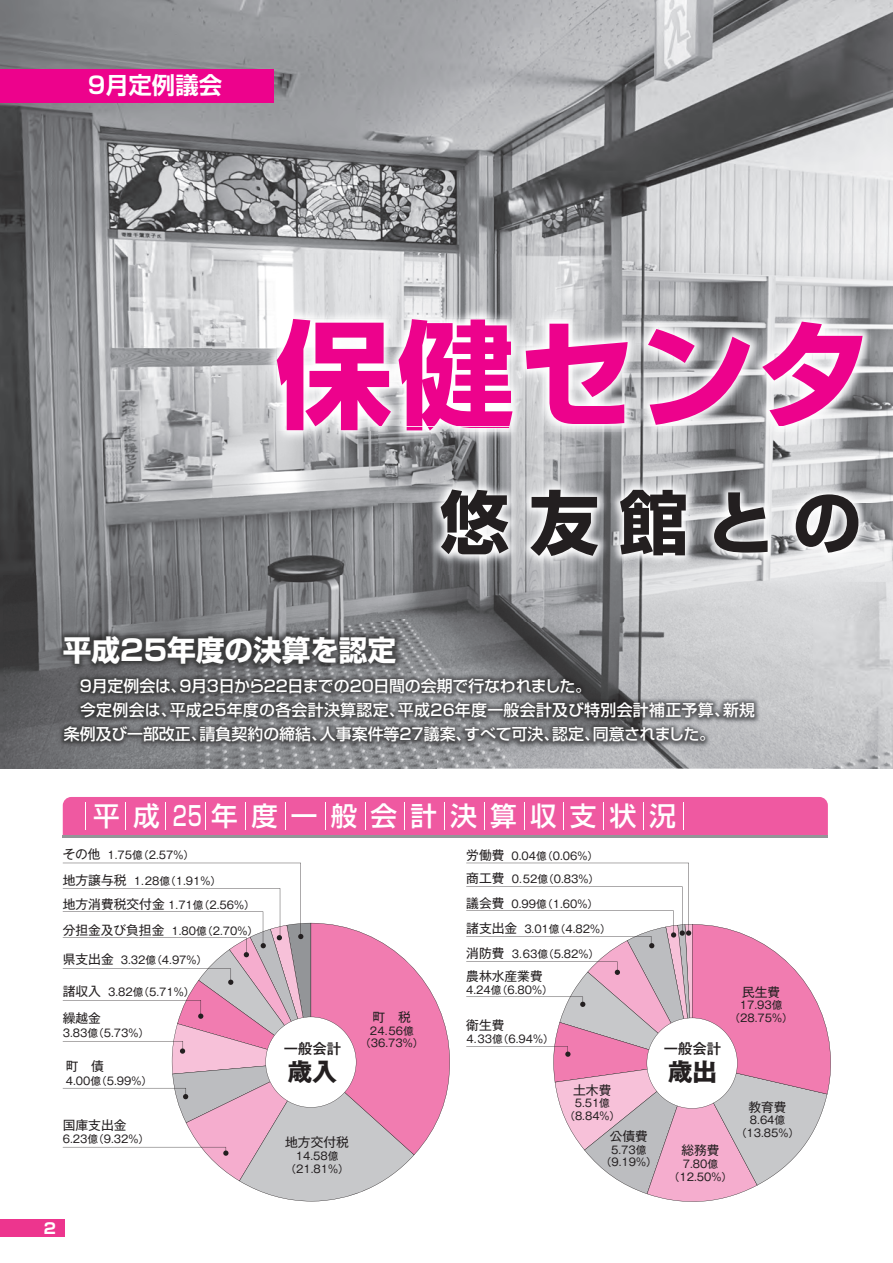
<style>
.page{position:relative;width:893px;height:1263px;background:#fff}
.page>*{position:absolute;margin:0;border:0;box-sizing:border-box;transform-origin:0 0}
.t1{font:116.85px "Shin Go Pro Bold 90 pv RKSJ H";letter-spacing:.03em;color:#ed028c}
.t2{font:69px "Shin Go Pro Bold 90 pv RKSJ H";letter-spacing:.275em;color:#231f20}
.t3{font:28.65px "Shin Go Pro Bold 90 pv RKSJ H";color:#fff}
.t4{font:26.55px "Shin Go Pro Medium 90 pv RKSJ H";letter-spacing:.5em;color:#fff}
.t5{font:24.45px "Gothic MB101 Pro Bold 90 pv RKSJ H";color:#231f20}
.t6{font:23.4px "Shin Go Pro De Bold 90 pv RKSJ H";color:#fff}
.t7{font:15.9px/24.5px "Shin Go Pro Medium 90 pv RKSJ H";color:#fff}
.t8{font:14.85px "Shin Go Pro Bold 90 pv RKSJ H";color:#fff}
.t9{font:14.4px "Gothic MB101 Pro Medium 90 pv RKSJ H";color:#231f20}
.t10{font:12.75px "Gothic MB101 Pro Regular 90 pv RKSJ H";color:#231f20}
.t11{font:10.65px/12.8px "Gothic MB101 Pro Regular 90 pv RKSJ H";color:#231f20;text-align:center}
.s1{font-size:12.75px}
</style>
<div class="page">
<img style="left:0;top:0;width:893px;height:769px">
<div style="left:0;top:69px;width:274px;height:34px;background:#ed028c"></div>
<div style="left:0;top:1220px;width:64px;height:17px;background:#ed358e"></div>
<img style="left:212px;top:254px;width:681px;height:99px">
<img style="left:212px;top:353px;width:105px;height:150px">
<img style="left:317px;top:431px;width:61px;height:72px">
<img style="left:277px;top:318px;width:616px;height:113px">
<img style="left:436px;top:621px;width:377px;height:148px">
<img style="left:6px;top:724px;width:430px;height:45px">
<img style="left:3px;top:575px;width:375px;height:149px">
<img style="left:6px;top:620px;width:450px;height:104px">
<img style="left:378px;top:427px;width:515px;height:154px">
<img style="left:456px;top:581px;width:437px;height:40px">
<img style="left:380px;top:427px;width:400px;height:3px">
<img style="left:456px;top:620px;width:357px;height:1px">
<img style="left:378px;top:575px;width:78px;height:46px">
<hr style="left:63px;top:835px;width:765px;height:2px;background:#939598">
<div style="left:63px;top:797px;width:765px;height:38px;background:#ef59a1"></div>
<svg style="left:466px;top:863px;width:365px;height:339px"></svg>
<svg style="left:63px;top:863px;width:387px;height:339px"></svg>
<h3 class="t6" style="left:88px;top:66px;width:136px">9月定例議会</h3>
<h1 class="t1" style="left:276px;top:282px;width:597px">保健センタ</h1>
<h2 class="t2" style="left:440px;top:468px;width:423px">悠友館との</h2>
<h3 class="t3" style="left:63px;top:627px;width:335px">平成25年度の決算を認定</h3>
<h3 class="t7" style="left:64px;top:671px;width:693px">　９月定例会は、９月３日から２２日までの２０日間の会期で行なわれました。<br>　今定例会は、平成２５年度の各会計決算認定、平成２６年度一般会計及び特別会計補正予算、新規条例及び一部改正、請負契約の締結、人事案件等27議案、すべて可決、認定、同意されました。</h3>
<h3 class="t4" style="left:93px;top:794px;width:584px">平成25年度一般会計決算収支状況</h3>
<p class="t11" style="left:63px;top:847px;width:133px"><span class="s1">その他</span> 1.75億（2.57％）</p>
<p class="t11" style="left:466px;top:848px;width:133px"><span class="s1">労働費</span> 0.04億（0.06％）</p>
<p class="t11" style="left:63px;top:873px;width:160px"><span class="s1">地方譲与税</span> １．28億（1.91％）</p>
<p class="t11" style="left:63px;top:923px;width:197px"><span class="s1">分担金及び負担金</span> 1.80億（2.70％）</p>
<p class="t11" style="left:63px;top:897px;width:193px"><span class="s1">地方消費税交付金</span> 1.71億（2.56％）</p>
<p class="t11" style="left:466px;top:871px;width:134px"><span class="s1">商工費</span> ０．52億（0.83％）</p>
<p class="t11" style="left:466px;top:896px;width:133px"><span class="s1">議会費</span> 0.99億（1.60％）</p>
<p class="t11" style="left:466px;top:921px;width:146px"><span class="s1">諸支出金</span> 3.01億（4.82％）</p>
<p class="t11" style="left:63px;top:952px;width:146px"><span class="s1">県支出金</span> 3.32億（4.97％）</p>
<p class="t11" style="left:466px;top:946px;width:134px"><span class="s1">消防費</span> ３．63億（5.82％）</p>
<p class="t11" style="left:63px;top:984px;width:133px"><span class="s1">諸収入</span> 3.82億（5.71％）</p>
<p class="t10" style="left:63px;top:1007px;width:40px">繰越金</p>
<p class="t11" style="left:63px;top:1025px;width:88px">3.83億（5.73％）</p>
<p class="t10" style="left:66px;top:1055px;width:40px">町　債</p>
<p class="t11" style="left:66px;top:1073px;width:88px">4.00億（5.99％）</p>
<p class="t10" style="left:63px;top:1115px;width:65px">国庫支出金</p>
<p class="t11" style="left:63px;top:1131px;width:88px">6.23億（9.32％）</p>
<h3 class="t9" style="left:284px;top:1036px;width:59px">一般会計</h3>
<h3 class="t5" style="left:288px;top:1051px;width:50px">歳入</h3>
<p class="t10" style="left:373px;top:1006px;width:40px">町　税</p>
<p class="t11" style="left:360px;top:1023px;width:65px">２４．56億（36.73％）</p>
<p class="t10" style="left:285px;top:1132px;width:65px">地方交付税</p>
<p class="t11" style="left:285px;top:1148px;width:65px">14.58億（21.81％）</p>
<p class="t10" style="left:466px;top:965px;width:78px">農林水産業費</p>
<p class="t11" style="left:466px;top:982px;width:88px">4.24億（6.80％）</p>
<p class="t10" style="left:466px;top:1015px;width:40px">衛生費</p>
<p class="t11" style="left:465px;top:1031px;width:91px">４．33億（6.94％）</p>
<p class="t10" style="left:573px;top:1079px;width:40px">土木費</p>
<p class="t11" style="left:564px;top:1095px;width:57px">5.51億（8.84％）</p>
<p class="t10" style="left:610px;top:1125px;width:40px">公債費</p>
<p class="t11" style="left:601px;top:1142px;width:57px">5.73億（9.19％）</p>
<h3 class="t9" style="left:664px;top:1036px;width:59px">一般会計</h3>
<h3 class="t5" style="left:668px;top:1051px;width:50px">歳出</h3>
<p class="t10" style="left:681px;top:1140px;width:40px">総務費</p>
<p class="t11" style="left:669px;top:1156px;width:65px">7.80億（12.50％）</p>
<p class="t10" style="left:742px;top:981px;width:40px">民生費</p>
<p class="t11" style="left:730px;top:997px;width:65px">17.93億（28.75％）</p>
<p class="t10" style="left:748px;top:1096px;width:40px">教育費</p>
<p class="t11" style="left:736px;top:1112px;width:65px">8.64億（13.85％）</p>
<h3 class="t8" style="left:44px;top:1216px;width:14px">2</h3>
</div>
